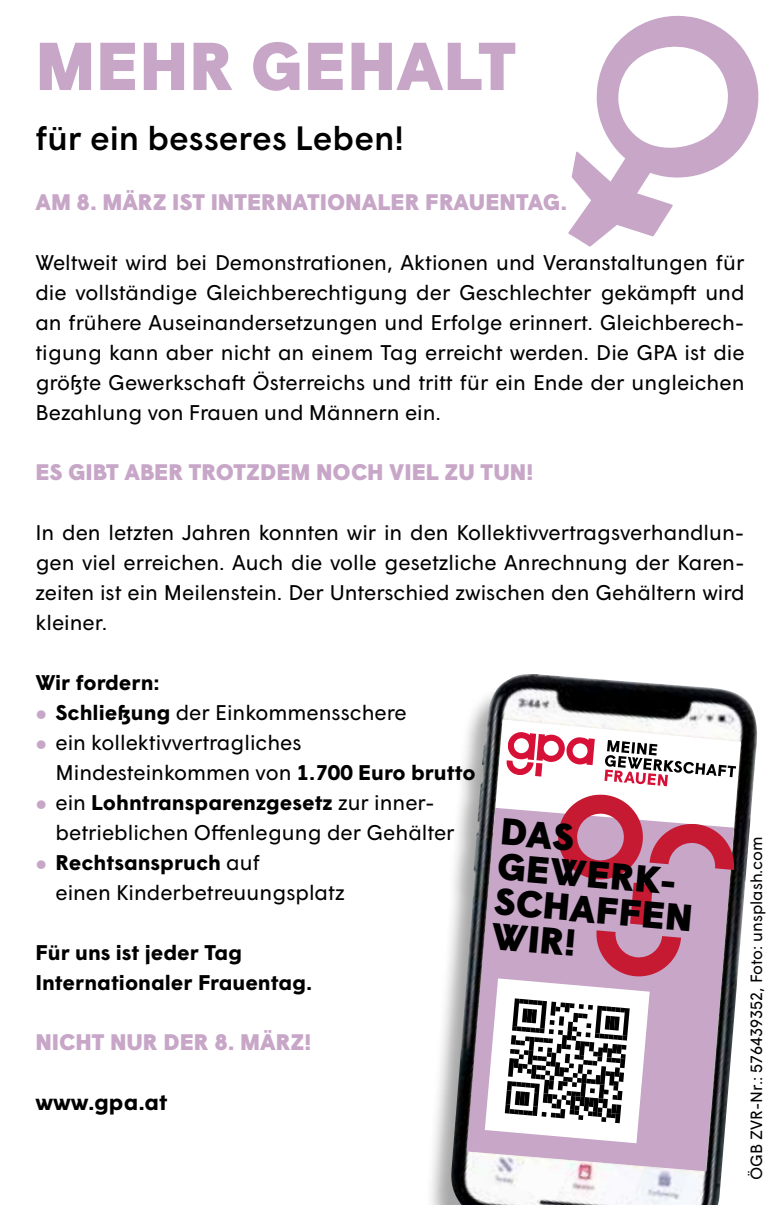
<style>
.page{position:relative;width:780px;height:1205px;background:#fff}
.page>*{position:absolute;margin:0;border:0;box-sizing:border-box;transform-origin:0 0}
.t1{font:900 67.5px "Wigrum";letter-spacing:.01em;color:#c7a6c8}
.t2{font:900 37.5px/35px "Wigrum";color:#000}
.t3{font:500 33.75px "Wigrum";color:#000}
.t4{font:900 22.5px "Wigrum";color:#c7a6c8}
.t5{font:700 22.5px "Wigrum";color:#000}
.t6{font:21.25px/30px "Wigrum";color:#000}
.t7{font:700 21.25px/30px "Wigrum";color:#000}
.t8{font:16.25px "Wigrum";color:#000}
.s1{color:#c7a6c8}
.s2{font-weight:700}
</style>
<div class="page">
<svg style="left:568px;top:16px;width:190px;height:230px"></svg>
<div style="left:425px;top:681px;width:332px;height:524px;background:#000;opacity:.35"></div>
<img style="left:450px;top:674px;width:307px;height:531px">
<svg style="left:466px;top:808px;width:268px;height:363px;background:#a496a6"></svg>
<svg style="left:485px;top:793px;width:251px;height:350px"></svg>
<svg style="left:506px;top:731px;width:88px;height:45px"></svg>
<svg style="left:604px;top:740px;width:132px;height:46px"></svg>
<h1 class="t1" style="left:35px;top:15px;width:482px">MEHR GEHALT</h1>
<h3 class="t3" style="left:35px;top:113px;width:370px">für ein besseres Leben!</h3>
<p class="t4" style="left:35px;top:185px;width:533px">AM 8. MÄRZ IST INTERNATIONALER FRAUENTAG.</p>
<p class="t6" style="left:35px;top:246px;width:710px;text-align:justify">Weltweit wird bei Demonstrationen, Aktionen und Veranstaltungen für die vollständige Gleichberechtigung der Geschlechter gekämpft und an frühere Auseinandersetzungen und Erfolge erinnert. Gleichberech&shy;tigung kann aber nicht an einem Tag erreicht werden. Die GPA ist die größte Gewerkschaft Österreichs und tritt für ein Ende der ungleichen Bezahlung von Frauen und Männern ein.</p>
<p class="t4" style="left:35px;top:455px;width:499px">ES GIBT ABER TROTZDEM NOCH VIEL ZU TUN!</p>
<p class="t6" style="left:35px;top:516px;width:710px;text-align:justify">In den letzten Jahren konnten wir in den Kollektivvertragsverhandlun&shy;gen viel erreichen. Auch die volle gesetzliche Anrechnung der Karen&shy;zeiten ist ein Meilenstein. Der Unterschied zwischen den Gehältern wird kleiner.</p>
<p class="t7" style="left:35px;top:666px;width:126px">Wir fordern:</p>
<p class="t6" style="left:35px;top:696px;width:372px"><span class="s1">●</span> <span class="s2">Schließung</span> der Einkommensschere</p>
<p class="t6" style="left:55px;top:726px;width:422px;text-indent:-20px"><span class="s1">●</span> ein kollektivvertragliches<br>Mindesteinkommen von <span class="s2">1.700 Euro brutto</span></p>
<p class="t6" style="left:55px;top:786px;width:400px;text-indent:-20px"><span class="s1">●</span> ein <span class="s2">Lohntransparenzgesetz</span> zur inner&shy;betrieblichen Offenlegung der Gehälter</p>
<p class="t6" style="left:55px;top:846px;width:291px;text-indent:-20px"><span class="s1">●</span> <span class="s2">Rechtsanspruch</span> auf<br>einen Kinderbetreuungsplatz</p>
<p class="t7" style="left:35px;top:936px;width:278px">Für uns ist jeder Tag<br>Internationaler Frauentag.</p>
<p class="t4" style="left:35px;top:1025px;width:277px">NICHT NUR DER 8. MÄRZ!</p>
<h2 class="t2" style="left:502px;top:811px;width:200px;rotate:5deg">DAS<br>GEWERK-<br>SCHAFFEN<br>WIR!</h2>
<p class="t5" style="left:35px;top:1085px;width:133px">www.gpa.at</p>
<p class="t8" style="left:744px;top:1180px;width:345px;rotate:-90deg">ÖGB ZVR-Nr.: 576439352, Foto: unsplash.com</p>
</div>
